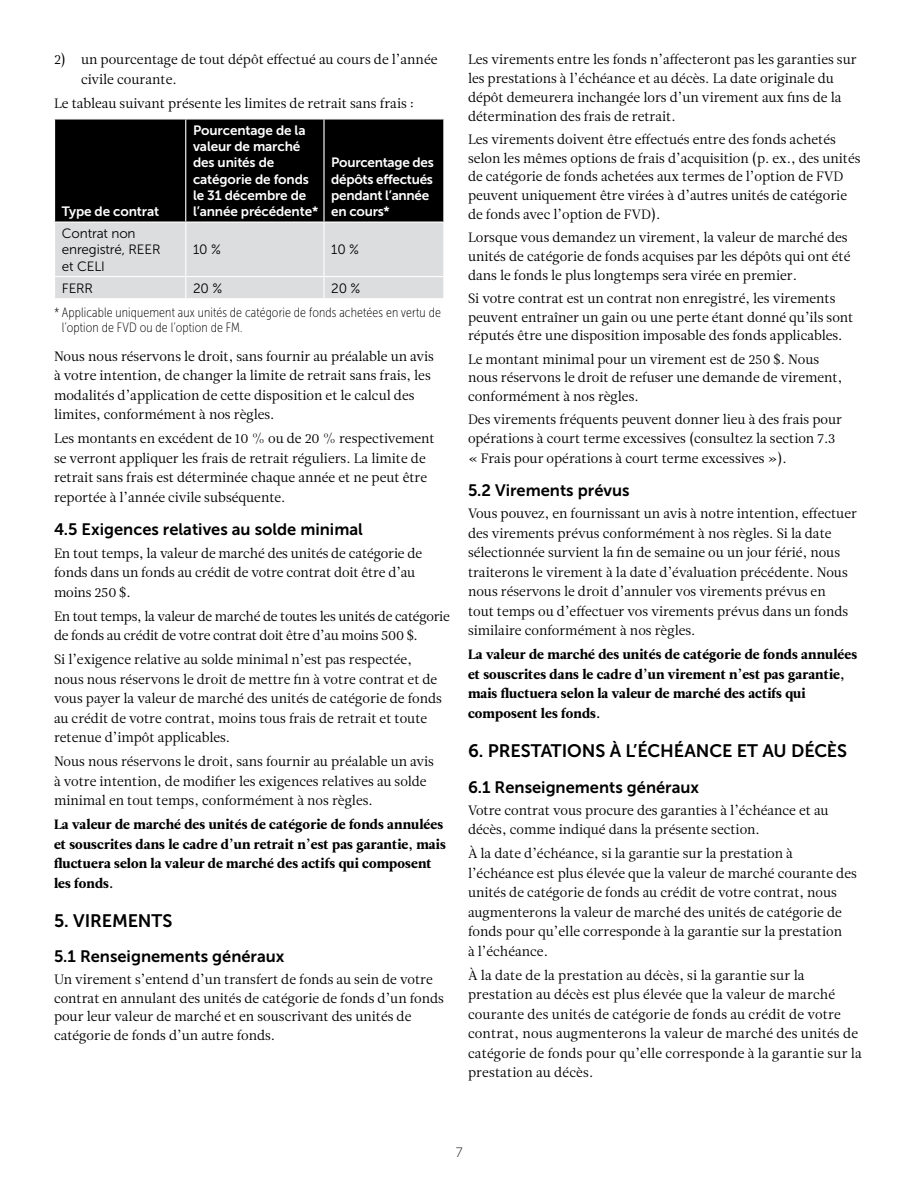
<style>
.page{position:relative;width:918px;height:1188px;background:#fff}
.page>*{position:absolute;margin:0;border:0;box-sizing:border-box;transform-origin:0 0}
.Section_Titles{font:18px "Museo Sans 700";letter-spacing:-.005em;color:#000}
.Numbered_Section_Heads_Level_1{font:16.5px "Museo Sans 700";color:#000}
.EL_Body_text_-_9_pt{font:13.5px/19.5px "Leitura News Roman 1";color:#000}
.EL_Body_text_-_9_pt-2{font:13.5px/19.5px "Leitura News Roman 4";letter-spacing:.01em;color:#000}
.Table_Header{font:13.5px/16.2px "Museo Sans 700";letter-spacing:-.01em;color:#fff}
.EL_Body_text_-_9_pt-3{font:13.5px/19.5px "Leitura News Roman 1";letter-spacing:-.02em;color:#000}
.Footnote{font:13.5px/15px "Museo Sans Cond 100";letter-spacing:.01em;color:#000}
.Table_Text{font:13.5px/16.2px "Museo Sans 300";letter-spacing:-.01em;color:#000}
.t1{font:13.5px "Museo Sans 100";color:#000}
</style>
<div class="page">
<svg style="left:54px;top:119px;width:390px;height:179px;background:#606061"></svg>
<hr style="left:324px;top:276px;width:120px;height:1px;background:#fff">
<p class="EL_Body_text_-_9_pt" style="left:81px;top:50px;width:358px;text-indent:-27px">2) un pourcentage de tout dépôt effectué au cours de l’année civile courante.</p>
<p class="EL_Body_text_-_9_pt" style="left:54px;top:94px;width:362px">Le tableau suivant présente les limites de retrait sans frais :</p>
<h1 class="Table_Header" style="left:62px;top:203px;width:99px">Type de contrat</h1>
<p class="Table_Text" style="left:62px;top:226px;width:100px">Contrat non enregistré, REER et CELI</p>
<h1 class="Table_Header" style="left:193px;top:122px;width:127px">Pourcentage de la valeur de marché des unités de catégorie de fonds le 31 décembre de l’année précédente*</h1>
<h1 class="Table_Header" style="left:331px;top:155px;width:104px">Pourcentage des dépôts effectués pendant l’année en cours*</h1>
<p class="Table_Text" style="left:193px;top:242px;width:29px">10 %</p>
<p class="Table_Text" style="left:331px;top:242px;width:29px">10 %</p>
<p class="Table_Text" style="left:62px;top:280px;width:33px">FERR</p>
<p class="Table_Text" style="left:193px;top:280px;width:31px">20 %</p>
<p class="Table_Text" style="left:331px;top:280px;width:31px">20 %</p>
<p class="Footnote" style="left:62px;top:305px;width:381px;text-indent:-8px">* Applicable uniquement aux unités de catégorie de fonds achetées en vertu de l’option de FVD ou de l’option de FM.</p>
<p class="EL_Body_text_-_9_pt" style="left:54px;top:347px;width:382px">Nous nous réservons le droit, sans fournir au préalable un avis à votre intention, de changer la limite de retrait sans frais, les modalités d’application de cette disposition et le calcul des limites, conformément à nos règles.</p>
<p class="EL_Body_text_-_9_pt" style="left:54px;top:429px;width:382px">Les montants en excédent de 10 % ou de 20 % respectivement se verront appliquer les frais de retrait réguliers. La limite de retrait sans frais est déterminée chaque année et ne peut être reportée à l’année civile subséquente.</p>
<h2 class="Numbered_Section_Heads_Level_1" style="left:54px;top:521px;width:310px">4.5 Exigences relatives au solde minimal</h2>
<p class="EL_Body_text_-_9_pt" style="left:54px;top:543px;width:370px">En tout temps, la valeur de marché des unités de catégorie de fonds dans un fonds au crédit de votre contrat doit être d’au moins 250 $.</p>
<p class="EL_Body_text_-_9_pt-3" style="left:54px;top:606px;width:397px">En tout temps, la valeur de marché de toutes les unités de catégorie de fonds au crédit de votre contrat doit être d’au moins 500 $.</p>
<p class="EL_Body_text_-_9_pt" style="left:54px;top:650px;width:390px">Si l’exigence relative au solde minimal n’est pas respectée, nous nous réservons le droit de mettre fin à votre contrat et de vous payer la valeur de marché des unités de catégorie de fonds au crédit de votre contrat, moins tous frais de retrait et toute retenue d’impôt applicables.</p>
<p class="EL_Body_text_-_9_pt" style="left:54px;top:752px;width:382px">Nous nous réservons le droit, sans fournir au préalable un avis à votre intention, de modifier les exigences relatives au solde minimal en tout temps, conformément à nos règles.</p>
<p class="EL_Body_text_-_9_pt-2" style="left:54px;top:815px;width:393px">La valeur de marché des unités de catégorie de fonds annulées et souscrites dans le cadre d’un retrait n’est pas garantie, mais fluctuera selon la valeur de marché des actifs qui composent les fonds.</p>
<h2 class="Section_Titles" style="left:54px;top:910px;width:120px">5. VIREMENTS</h2>
<h2 class="Numbered_Section_Heads_Level_1" style="left:54px;top:948px;width:232px">5.1 Renseignements généraux</h2>
<p class="EL_Body_text_-_9_pt" style="left:54px;top:970px;width:392px;line-height:18.8px">Un virement s’entend d’un transfert de fonds au sein de votre contrat en annulant des unités de catégorie de fonds d’un fonds pour leur valeur de marché et en souscrivant des unités de catégorie de fonds d’un autre fonds.</p>
<p class="EL_Body_text_-_9_pt" style="left:468px;top:51px;width:390px;line-height:18.8px">Les virements entre les fonds n’affecteront pas les garanties sur les prestations à l’échéance et au décès. La date originale du dépôt demeurera inchangée lors d’un virement aux fins de la détermination des frais de retrait.</p>
<p class="EL_Body_text_-_9_pt" style="left:468px;top:130px;width:394px;line-height:18.8px">Les virements doivent être effectués entre des fonds achetés selon les mêmes options de frais d’acquisition (p. ex., des unités de catégorie de fonds achetées aux termes de l’option de FVD peuvent uniquement être virées à d’autres unités de catégorie de fonds avec l’option de FVD).</p>
<p class="EL_Body_text_-_9_pt" style="left:468px;top:228px;width:384px;line-height:18.8px">Lorsque vous demandez un virement, la valeur de marché des unités de catégorie de fonds acquises par les dépôts qui ont été dans le fonds le plus longtemps sera virée en premier.</p>
<p class="EL_Body_text_-_9_pt" style="left:468px;top:289px;width:387px;line-height:18.8px">Si votre contrat est un contrat non enregistré, les virements peuvent entraîner un gain ou une perte étant donné qu’ils sont réputés être une disposition imposable des fonds applicables.</p>
<p class="EL_Body_text_-_9_pt" style="left:468px;top:350px;width:376px;line-height:18.8px">Le montant minimal pour un virement est de 250 $. Nous nous réservons le droit de refuser une demande de virement, conformément à nos règles.</p>
<p class="EL_Body_text_-_9_pt" style="left:468px;top:410px;width:376px">Des virements fréquents peuvent donner lieu à des frais pour opérations à court terme excessives (consultez la section 7.3 « Frais pour opérations à court terme excessives »).</p>
<h2 class="Numbered_Section_Heads_Level_1" style="left:468px;top:481px;width:163px">5.2 Virements prévus</h2>
<p class="EL_Body_text_-_9_pt" style="left:468px;top:504px;width:390px">Vous pouvez, en fournissant un avis à notre intention, effectuer des virements prévus conformément à nos règles. Si la date sélectionnée survient la fin de semaine ou un jour férié, nous traiterons le virement à la date d’évaluation précédente. Nous nous réservons le droit d’annuler vos virements prévus en<br>tout temps ou d’effectuer vos virements prévus dans un fonds similaire conformément à nos règles.</p>
<p class="EL_Body_text_-_9_pt-2" style="left:468px;top:645px;width:391px">La valeur de marché des unités de catégorie de fonds annulées et souscrites dans le cadre d’un virement n’est pas garantie, mais fluctuera selon la valeur de marché des actifs qui composent les fonds.</p>
<h2 class="Section_Titles" style="left:468px;top:741px;width:381px">6. PRESTATIONS À L’ÉCHÉANCE ET AU DÉCÈS</h2>
<h2 class="Numbered_Section_Heads_Level_1" style="left:468px;top:778px;width:233px">6.1 Renseignements généraux</h2>
<p class="EL_Body_text_-_9_pt" style="left:468px;top:801px;width:362px">Votre contrat vous procure des garanties à l’échéance et au décès, comme indiqué dans la présente section.</p>
<p class="EL_Body_text_-_9_pt" style="left:468px;top:844px;width:390px">À la date d’échéance, si la garantie sur la prestation à l’échéance est plus élevée que la valeur de marché courante des unités de catégorie de fonds au crédit de votre contrat, nous augmenterons la valeur de marché des unités de catégorie de fonds pour qu’elle corresponde à la garantie sur la prestation<br>à l’échéance.</p>
<p class="EL_Body_text_-_9_pt" style="left:468px;top:966px;width:395px">À la date de la prestation au décès, si la garantie sur la prestation au décès est plus élevée que la valeur de marché courante des unités de catégorie de fonds au crédit de votre contrat, nous augmenterons la valeur de marché des unités de catégorie de fonds pour qu’elle corresponde à la garantie sur la prestation au décès.</p>
<p class="t1" style="left:456px;top:1145px;width:8px">7</p>
</div>
